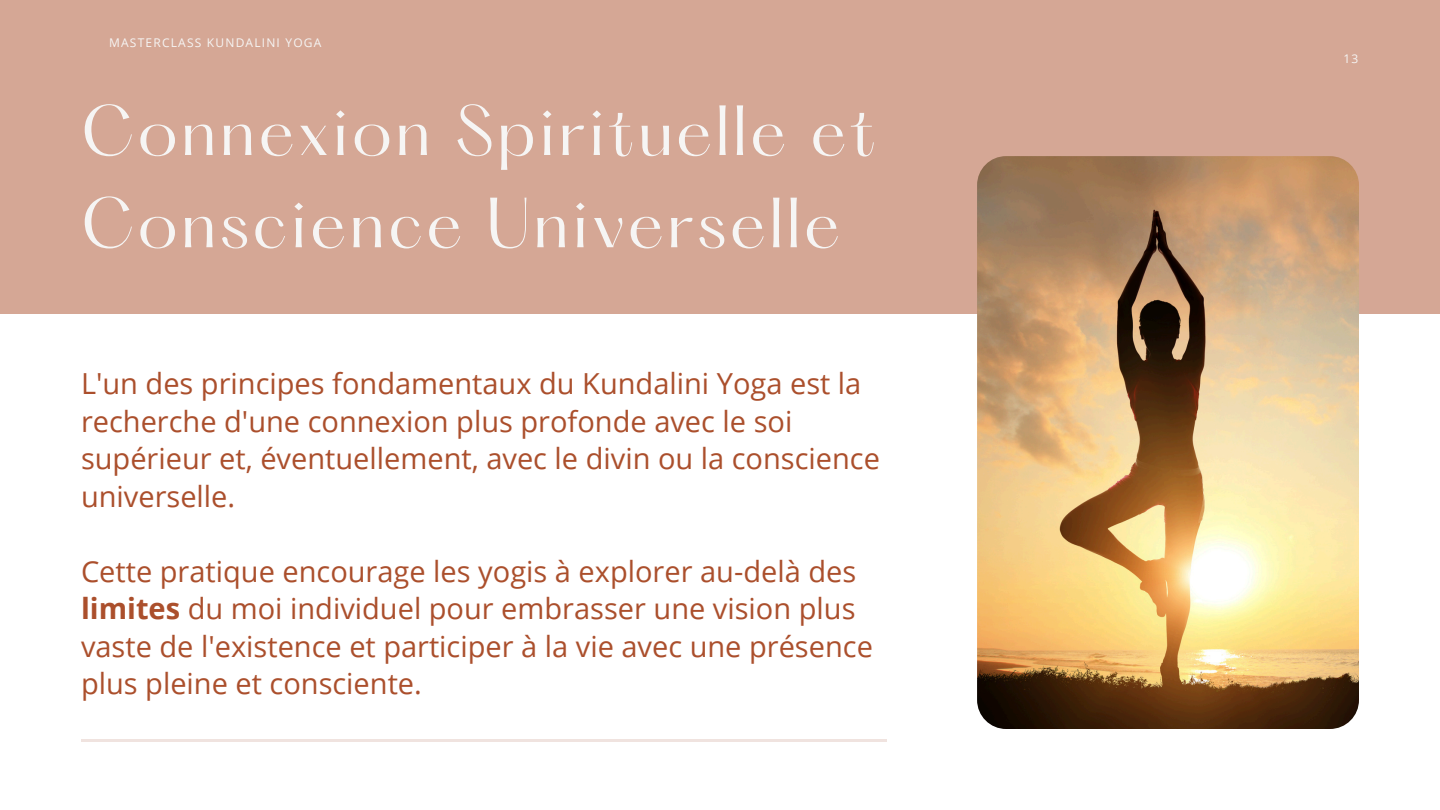
<style>
.page{position:relative;width:1440px;height:810px;background:#fff}
.page>*{position:absolute;margin:0;border:0;box-sizing:border-box;transform-origin:0 0}
.t1{font:62px/92.2px "Hatton";letter-spacing:.05em;color:#f6f5f4}
.t2{font:29px/37.5px "Open Sans";color:#ab4f2c}
.t3{font:12px "Open Sans";letter-spacing:.1em;color:#f6f5f4}
.s1{font-weight:700}
</style>
<div class="page">
<div style="left:0;top:0;width:1440px;height:314px;background:#d5a795"></div>
<img style="left:977px;top:156px;width:382px;height:573px;border-radius:29px">
<hr style="left:81px;top:739px;width:805px;height:3px;background:#f0e3df">
<h2 class="t3" style="left:109px;top:34px;width:214px">MASTERCLASS KUNDALINI YOGA</h2>
<h2 class="t1" style="left:81px;top:92px;width:797px">Connexion Spirituelle et<br>Conscience Universelle</h2>
<p class="t2" style="left:81px;top:364px;width:801px">L'un des principes fondamentaux du Kundalini Yoga est la recherche d'une connexion plus profonde avec le soi supérieur et, éventuellement, avec le divin ou la conscience universelle.</p>
<p class="t2" style="left:81px;top:552px;width:793px">Cette pratique encourage les yogis à explorer au-delà des <span class="s1">limites</span> du moi individuel pour embrasser une vision plus vaste de l'existence et participer à la vie avec une présence plus pleine et consciente.</p>
<p class="t3" style="left:1343px;top:50px;width:16px">13</p>
</div>
